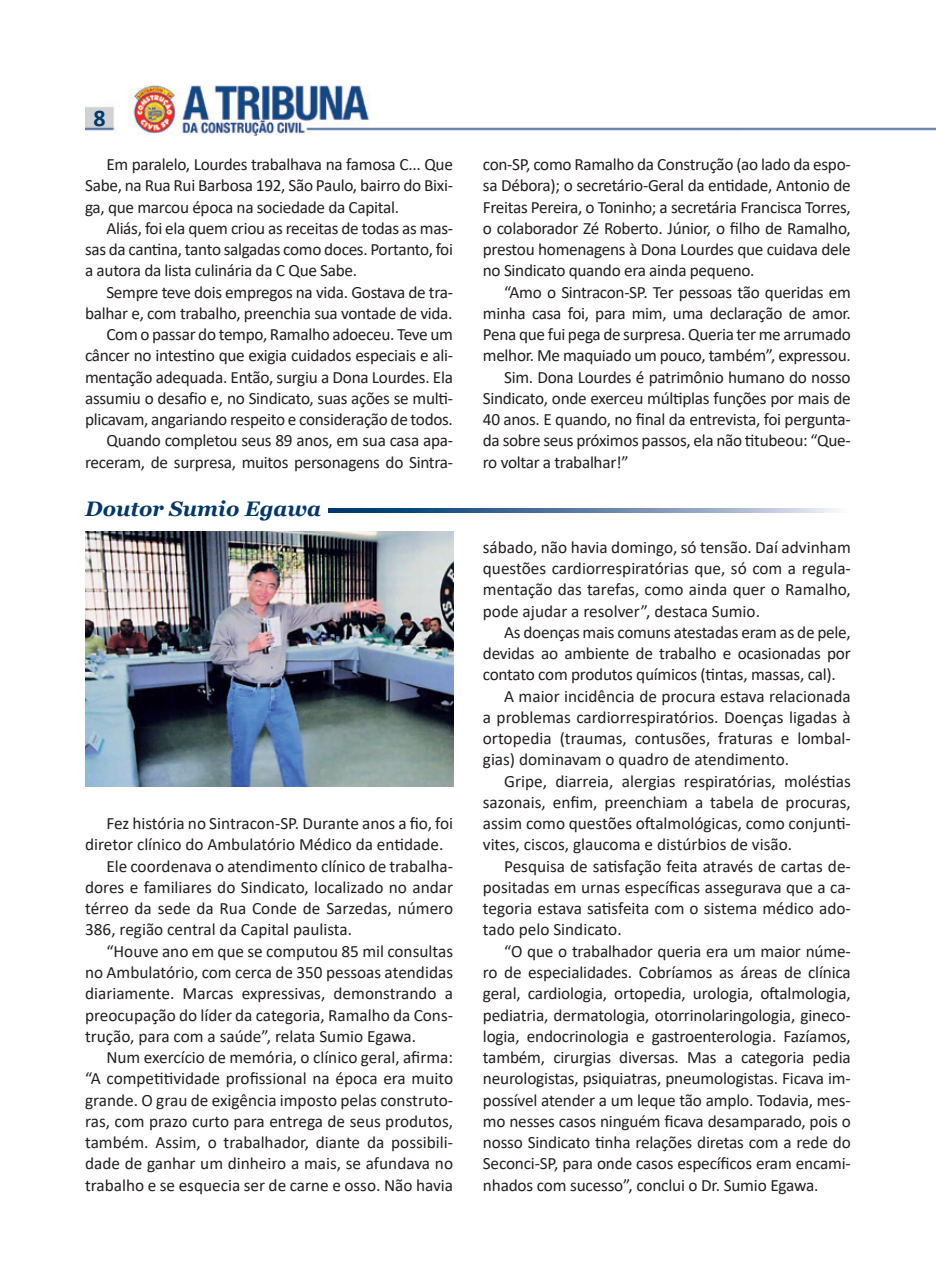
<style>
.page{position:relative;width:936px;height:1276px;background:#fff}
.page>*{position:absolute;margin:0;border:0;box-sizing:border-box;transform-origin:0 0}
.t1{font:700 24px "Calibri";color:#00386a}
.t2{font:italic 700 21px "Georgia";color:#00386a}
.t3{font:17.25px/21.3px "Calibri";letter-spacing:-.01em;color:#231f20;text-align:justify}
</style>
<div class="page">
<img style="left:86px;top:85px;width:653px;height:50px">
<img style="left:739px;top:127px;width:196px;height:4px">
<svg style="left:328px;top:509px;width:510px;height:3px"></svg>
<img style="left:85px;top:531px;width:368px;height:255px">
<h1 class="t1" style="left:94px;top:101px;width:14px">8</h1>
<p class="t3" style="left:85px;top:153px;width:369px;text-indent:21px">Em paralelo, Lourdes trabalhava na famosa C... Que Sabe, na Rua Rui Barbosa 192, São Paulo, bairro do Bixi&shy;ga, que marcou época na sociedade da Capital.</p>
<p class="t3" style="left:85px;top:217px;width:369px;text-indent:21px">Aliás, foi ela quem criou as receitas de todas as mas&shy;sas da cantina, tanto salgadas como doces. Portanto, foi a autora da lista culinária da C Que Sabe.</p>
<p class="t3" style="left:85px;top:281px;width:369px;text-align:right">Sempre teve dois empregos na vida. Gostava de tra&shy;balhar e, com trabalho, preenchia sua vontade de vida.<br>Com o passar do tempo, Ramalho adoeceu. Teve um câncer no intestino que exigia cuidados especiais e ali&shy;mentação adequada. Então, surgiu a Dona Lourdes. Ela assumiu o desafio e, no Sindicato, suas ações se multi&shy;plicavam, angariando respeito e consideração de todos.<br>Quando completou seus 89 anos, em sua casa apa&shy;receram, de surpresa, muitos personagens do Sintra-</p>
<p class="t2" style="left:85px;top:494px;width:237px">Doutor Sumio Egawa</p>
<p class="t3" style="left:106px;top:812px;width:348px">Fez história no Sintracon-SP. Durante anos a fio, foi</p>
<p class="t3" style="left:85px;top:833px;width:360px">diretor clínico do Ambulatório Médico da entidade.</p>
<p class="t3" style="left:106px;top:855px;width:348px">Ele coordenava o atendimento clínico de trabalha-</p>
<p class="t3" style="left:85px;top:876px;width:369px">dores e familiares do Sindicato, localizado no andar</p>
<p class="t3" style="left:85px;top:897px;width:369px">térreo da sede da Rua Conde de Sarzedas, número</p>
<p class="t3" style="left:85px;top:918px;width:268px">386, região central da Capital paulista.</p>
<p class="t3" style="left:106px;top:940px;width:348px">“Houve ano em que se computou 85 mil consultas</p>
<p class="t3" style="left:85px;top:961px;width:369px">no Ambulatório, com cerca de 350 pessoas atendidas</p>
<p class="t3" style="left:85px;top:982px;width:369px">diariamente. Marcas expressivas, demonstrando a</p>
<p class="t3" style="left:85px;top:1003px;width:369px">preocupação do líder da categoria, Ramalho da Cons-</p>
<p class="t3" style="left:85px;top:1025px;width:332px">trução, para com a saúde”, relata Sumio Egawa.</p>
<p class="t3" style="left:106px;top:1046px;width:348px">Num exercício de memória, o clínico geral, afirma:</p>
<p class="t3" style="left:85px;top:1067px;width:369px">“A competitividade profissional na época era muito</p>
<p class="t3" style="left:85px;top:1088px;width:369px">grande. O grau de exigência imposto pelas construto-</p>
<p class="t3" style="left:85px;top:1110px;width:369px">ras, com prazo curto para entrega de seus produtos,</p>
<p class="t3" style="left:85px;top:1131px;width:369px">também. Assim, o trabalhador, diante da possibili-</p>
<p class="t3" style="left:85px;top:1152px;width:369px">dade de ganhar um dinheiro a mais, se afundava no</p>
<p class="t3" style="left:85px;top:1173px;width:369px">trabalho e se esquecia ser de carne e osso. Não havia</p>
<p class="t3" style="left:483px;top:153px;width:369px">con-SP, como Ramalho da Construção (ao lado da espo&shy;sa Débora); o secretário-Geral da entidade, Antonio de Freitas Pereira, o Toninho; a secretária Francisca Torres, o colaborador Zé Roberto. Júnior, o filho de Ramalho, prestou homenagens à Dona Lourdes que cuidava dele no Sindicato quando era ainda pequeno.</p>
<p class="t3" style="left:504px;top:281px;width:348px">“Amo o Sintracon-SP. Ter pessoas tão queridas em</p>
<p class="t3" style="left:483px;top:302px;width:369px">minha casa foi, para mim, uma declaração de amor.</p>
<p class="t3" style="left:483px;top:323px;width:369px">Pena que fui pega de surpresa. Queria ter me arrumado</p>
<p class="t3" style="left:483px;top:344px;width:369px">melhor. Me maquiado um pouco, também”, expressou.</p>
<p class="t3" style="left:504px;top:366px;width:348px">Sim. Dona Lourdes é patrimônio humano do nosso</p>
<p class="t3" style="left:483px;top:387px;width:369px">Sindicato, onde exerceu múltiplas funções por mais de</p>
<p class="t3" style="left:483px;top:408px;width:369px">40 anos. E quando, no final da entrevista, foi pergunta-</p>
<p class="t3" style="left:483px;top:429px;width:369px">da sobre seus próximos passos, ela não titubeou: “Que-</p>
<p class="t3" style="left:483px;top:451px;width:147px">ro voltar a trabalhar!”</p>
<p class="t3" style="left:483px;top:536px;width:369px">sábado, não havia domingo, só tensão. Daí advinham questões cardiorrespiratórias que, só com a regula&shy;mentação das tarefas, como ainda quer o Ramalho, pode ajudar a resolver”, destaca Sumio.</p>
<p class="t3" style="left:504px;top:621px;width:348px">As doenças mais comuns atestadas eram as de pele,</p>
<p class="t3" style="left:483px;top:642px;width:369px">devidas ao ambiente de trabalho e ocasionadas por</p>
<p class="t3" style="left:483px;top:663px;width:354px">contato com produtos químicos (tintas, massas, cal).</p>
<p class="t3" style="left:504px;top:685px;width:348px">A maior incidência de procura estava relacionada</p>
<p class="t3" style="left:483px;top:706px;width:369px">a problemas cardiorrespiratórios. Doenças ligadas à</p>
<p class="t3" style="left:483px;top:727px;width:369px">ortopedia (traumas, contusões, fraturas e lombal-</p>
<p class="t3" style="left:483px;top:748px;width:308px">gias) dominavam o quadro de atendimento.</p>
<p class="t3" style="left:504px;top:770px;width:348px">Gripe, diarreia, alergias respiratórias, moléstias</p>
<p class="t3" style="left:483px;top:791px;width:369px">sazonais, enfim, preenchiam a tabela de procuras,</p>
<p class="t3" style="left:483px;top:812px;width:369px">assim como questões oftalmológicas, como conjunti-</p>
<p class="t3" style="left:483px;top:833px;width:311px">vites, ciscos, glaucoma e distúrbios de visão.</p>
<p class="t3" style="left:504px;top:855px;width:348px">Pesquisa de satisfação feita através de cartas de-</p>
<p class="t3" style="left:483px;top:876px;width:369px">positadas em urnas específicas assegurava que a ca-</p>
<p class="t3" style="left:483px;top:897px;width:369px">tegoria estava satisfeita com o sistema médico ado-</p>
<p class="t3" style="left:483px;top:918px;width:140px">tado pelo Sindicato.</p>
<p class="t3" style="left:504px;top:940px;width:348px">“O que o trabalhador queria era um maior núme-</p>
<p class="t3" style="left:483px;top:961px;width:369px">ro de especialidades. Cobríamos as áreas de clínica</p>
<p class="t3" style="left:483px;top:982px;width:369px">geral, cardiologia, ortopedia, urologia, oftalmologia,</p>
<p class="t3" style="left:483px;top:1003px;width:369px">pediatria, dermatologia, otorrinolaringologia, gineco-</p>
<p class="t3" style="left:483px;top:1025px;width:369px">logia, endocrinologia e gastroenterologia. Fazíamos,</p>
<p class="t3" style="left:483px;top:1046px;width:369px">também, cirurgias diversas. Mas a categoria pedia</p>
<p class="t3" style="left:483px;top:1067px;width:369px">neurologistas, psiquiatras, pneumologistas. Ficava im-</p>
<p class="t3" style="left:483px;top:1088px;width:369px">possível atender a um leque tão amplo. Todavia, mes-</p>
<p class="t3" style="left:483px;top:1110px;width:369px">mo nesses casos ninguém ficava desamparado, pois o</p>
<p class="t3" style="left:483px;top:1131px;width:369px">nosso Sindicato tinha relações diretas com a rede do</p>
<p class="t3" style="left:483px;top:1152px;width:369px">Seconci-SP, para onde casos específicos eram encami-</p>
<p class="t3" style="left:483px;top:1173px;width:337px">nhados com sucesso”, conclui o Dr. Sumio Egawa.</p>
</div>
